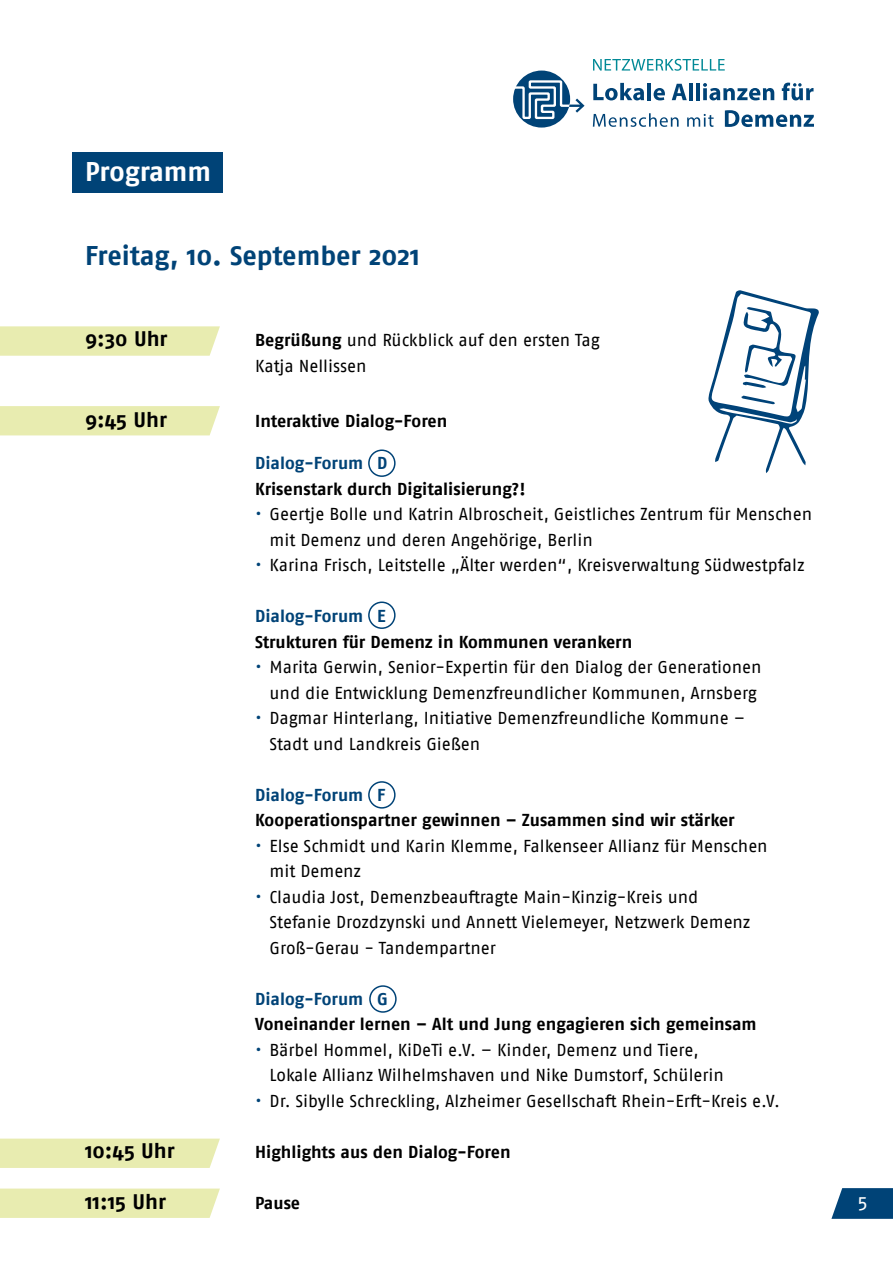
<style>
.page{position:relative;width:893px;height:1263px;background:#fff}
.page>*{position:absolute;margin:0;border:0;box-sizing:border-box;transform-origin:0 0}
.t1{font:700 27px "Fago Pro";letter-spacing:-.005em;color:#004377}
.t2{font:700 27px "Fago Pro";letter-spacing:-.01em;color:#fff}
.t3{font:700 21px "Fago Pro";color:#000}
.t4{font:19.5px "Fago Pro";color:#fff}
.t5{font:17.25px/25.5px "Fago Pro";letter-spacing:-.005em;color:#000}
.t6{font:700 17.25px "Fago Pro";letter-spacing:-.005em;color:#000}
.t7{font:700 17.25px "Fago Pro";color:#004377}
.s1{font-weight:700}
.s2{color:#004377}
</style>
<div class="page">
<div style="left:0;top:1188px;width:220px;height:30px;background:#e8ecb0"></div>
<div style="left:0;top:1138px;width:220px;height:30px;background:#e8ecb0"></div>
<div style="left:0;top:406px;width:220px;height:29px;background:#e8ecb0"></div>
<svg style="left:0;top:326px;width:220px;height:30px;background:#e8ecb3"></svg>
<svg style="left:831px;top:1188px;width:62px;height:31px;background:#1a5684"></svg>
<svg style="left:593px;top:59px;width:132px;height:12px"></svg>
<div style="left:513px;top:71px;width:57px;height:57px;background:#004377;border-radius:50%"></div>
<svg style="left:513px;top:80px;width:72px;height:39px"></svg>
<svg style="left:593px;top:83px;width:51px;height:17px"></svg>
<hr style="left:647px;top:83px;width:4px;height:17px;background:#004377">
<svg style="left:654px;top:88px;width:11px;height:12px"></svg>
<svg style="left:672px;top:84px;width:15px;height:16px"></svg>
<hr style="left:689px;top:83px;width:4px;height:17px;background:#004377">
<hr style="left:696px;top:83px;width:4px;height:17px;background:#004377">
<svg style="left:703px;top:83px;width:71px;height:17px"></svg>
<svg style="left:782px;top:83px;width:31px;height:17px"></svg>
<svg style="left:725px;top:110px;width:89px;height:17px"></svg>
<svg style="left:593px;top:113px;width:86px;height:14px"></svg>
<svg style="left:687px;top:114px;width:27px;height:13px"></svg>
<div style="left:72px;top:152px;width:151px;height:40px;background:#004377"></div>
<div style="left:368px;top:449px;width:28px;height:28px;border:2px solid #004377;border-radius:50%"></div>
<div style="left:368px;top:601px;width:28px;height:28px;border:2px solid #004377;border-radius:50%"></div>
<div style="left:368px;top:781px;width:28px;height:28px;border:2px solid #004377;border-radius:50%"></div>
<div style="left:369px;top:985px;width:28px;height:28px;border:2px solid #004377;border-radius:50%"></div>
<svg style="left:708px;top:290px;width:111px;height:183px"></svg>
<h1 class="t2" style="left:85px;top:155px;width:128px">Programm</h1>
<p class="t1" style="left:85px;top:240px;width:336px">Freitag, 10. September 2021</p>
<p class="t3" style="left:85px;top:326px;width:84px">9:30 Uhr</p>
<p class="t5" style="left:255px;top:327px;width:346px"><span class="s1">Begrüßung</span> und Rückblick auf den ersten Tag<br>Katja Nellissen</p>
<p class="t3" style="left:85px;top:407px;width:84px">9:45 Uhr</p>
<p class="t6" style="left:255px;top:410px;width:194px">Interaktive Dialog-Foren</p>
<p class="t7" style="left:255px;top:453px;width:134px">Dialog-Forum D</p>
<p class="t6" style="left:255px;top:478px;width:272px">Krisenstark durch Digitalisierung?!</p>
<p class="t5" style="left:270px;top:502px;width:544px;text-indent:-14px"><span class="s2">•</span> Geertje Bolle und Katrin Albroscheit, Geistliches Zentrum für Menschen mit Demenz und deren Angehörige, Berlin</p>
<p class="t5" style="left:255px;top:553px;width:551px"><span class="s2">•</span> Karina Frisch, Leitstelle „Älter werden“, Kreisverwaltung Südwestpfalz</p>
<p class="t7" style="left:255px;top:606px;width:132px">Dialog-Forum E</p>
<p class="t6" style="left:255px;top:631px;width:379px">Strukturen für Demenz in Kommunen verankern</p>
<p class="t5" style="left:255px;top:655px;width:508px;text-align:center"><span class="s2">•</span> Marita Gerwin, Senior-Expertin für den Dialog der Generationen und die Entwicklung Demenzfreundlicher Kommunen, Arnsberg</p>
<p class="t5" style="left:270px;top:706px;width:477px;text-indent:-14px"><span class="s2">•</span> Dagmar Hinterlang, Initiative Demenzfreundliche Kommune –<br>Stadt und Landkreis Gießen</p>
<p class="t7" style="left:255px;top:784px;width:132px">Dialog-Forum F</p>
<p class="t6" style="left:255px;top:810px;width:481px">Kooperationspartner gewinnen – Zusammen sind wir stärker</p>
<p class="t5" style="left:270px;top:833px;width:500px;text-indent:-14px"><span class="s2">•</span> Else Schmidt und Karin Klemme, Falkenseer Allianz für Menschen mit Demenz</p>
<p class="t5" style="left:270px;top:884px;width:482px;text-indent:-14px"><span class="s2">•</span> Claudia Jost, Demenzbeauftragte Main-Kinzig-Kreis und<br>Stefanie Drozdzynski und Annett Vielemeyer, Netzwerk Demenz<br>Groß-Gerau - Tandempartner</p>
<p class="t7" style="left:255px;top:988px;width:134px">Dialog-Forum G</p>
<p class="t6" style="left:255px;top:1014px;width:503px">Voneinander lernen – Alt und Jung engagieren sich gemeinsam</p>
<p class="t5" style="left:270px;top:1037px;width:456px;text-indent:-14px"><span class="s2">•</span> Bärbel Hommel, KiDeTi e.V. – Kinder, Demenz und Tiere,<br>Lokale Allianz Wilhelmshaven und Nike Dumstorf, Schülerin</p>
<p class="t5" style="left:255px;top:1088px;width:526px"><span class="s2">•</span> Dr. Sibylle Schreckling, Alzheimer Gesellschaft Rhein-Erft-Kreis e.V.</p>
<p class="t3" style="left:85px;top:1138px;width:91px">10:45 Uhr</p>
<p class="t6" style="left:255px;top:1141px;width:257px">Highlights aus den Dialog-Foren</p>
<p class="t3" style="left:85px;top:1189px;width:82px">11:15 Uhr</p>
<p class="t6" style="left:255px;top:1192px;width:47px">Pause</p>
<p class="t4" style="left:857px;top:1191px;width:12px">5</p>
</div>
